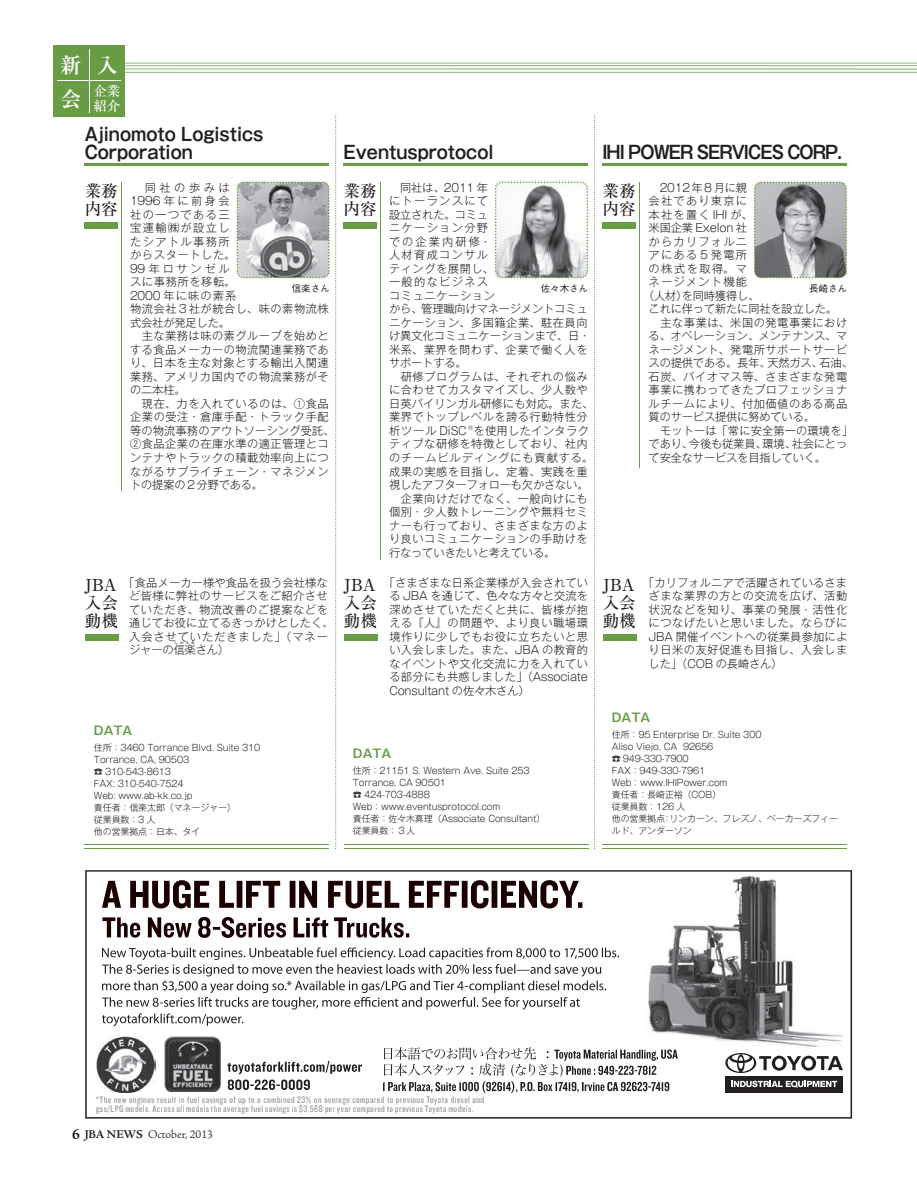
<style>
.page{position:relative;width:917px;height:1190px;background:#fff}
.page>*{position:absolute;margin:0;border:0;box-sizing:border-box;transform-origin:0 0}
.t1{font:700 21px/33.8px "Ryumin Pro";color:#fff}
.t2{font:700 18px/18px "Gothic MB101 Pro De";color:#231f20;scale:.9 1}
.t3{font:700 18px "Gothic MB101 Pro De";letter-spacing:-.06em;color:#231f20;scale:.9 1}
.t4{font:500 16.5px/18px "Ryumin Pro";color:#231f20}
.t5{font:500 13.5px/15px "Ryumin Pro";color:#fff}
.t6{font:300 12px "Adobe Jenson Pro";color:#231f20}
.t7{font:700 12px "Gothic MB101 Pro De";color:#699d45}
.t8{font:300 11.25px/13.5px "Gothic MB101 Pro";letter-spacing:.04em;color:#231f20}
.t9{font:300 11.25px "Gothic MB101 Pro";letter-spacing:-.015em;color:#231f20}
.t10{font:300 11.25px "Gothic MB101 Pro";letter-spacing:.105em;color:#231f20}
.t11{font:300 11.25px "Gothic MB101 Pro";letter-spacing:.01em;color:#231f20}
.t12{font:300 11.25px "Gothic MB101 Pro";letter-spacing:.11em;color:#231f20}
.t13{font:9.75px/9px "Knockout HTF29 Junior Liteweight";letter-spacing:.035em;color:#939598}
.t14{font:500 9.6px "Gothic BBB Pro";letter-spacing:-.015em;color:#231f20}
.t15{font:300 9px/12px "Gothic MB101 Pro";letter-spacing:-.015em;color:#231f20}
.t16{font:300 3.3px "Gothic MB101 Pro";color:#231f20;scale:1.25 1}
.s1{font-weight:700;font-size:15px}
.s2{font-weight:700}
</style>
<div class="page">
<svg style="left:85px;top:870px;width:767px;height:248px"></svg>
<svg style="left:594px;top:115px;width:1px;height:734px"></svg>
<hr style="left:121px;top:182px;width:1px;height:309px;background:#699d45">
<div style="left:85px;top:222px;width:33px;height:6px;background:#699d45"></div>
<hr style="left:85px;top:163px;width:244px;height:2px;background:#699d45">
<hr style="left:85px;top:166px;width:244px;height:1px;background:#699d45">
<div style="left:85px;top:635px;width:33px;height:6px;background:#699d45"></div>
<hr style="left:380px;top:182px;width:1px;height:377px;background:#699d45">
<div style="left:344px;top:222px;width:33px;height:6px;background:#699d45"></div>
<hr style="left:344px;top:163px;width:244px;height:2px;background:#699d45">
<hr style="left:344px;top:166px;width:244px;height:1px;background:#699d45">
<div style="left:344px;top:635px;width:33px;height:6px;background:#699d45"></div>
<hr style="left:639px;top:182px;width:1px;height:285px;background:#699d45">
<div style="left:602px;top:222px;width:34px;height:6px;background:#699d45"></div>
<hr style="left:602px;top:163px;width:245px;height:2px;background:#699d45">
<hr style="left:602px;top:166px;width:245px;height:1px;background:#699d45">
<div style="left:603px;top:635px;width:33px;height:6px;background:#699d45"></div>
<hr style="left:85px;top:844px;width:244px;height:1px;background:#699d45">
<hr style="left:85px;top:848px;width:244px;height:1px;background:#699d45">
<hr style="left:344px;top:844px;width:244px;height:1px;background:#699d45">
<hr style="left:344px;top:848px;width:244px;height:1px;background:#699d45">
<hr style="left:603px;top:844px;width:244px;height:1px;background:#699d45">
<hr style="left:603px;top:848px;width:244px;height:1px;background:#699d45">
<svg style="left:237px;top:115px;width:99px;height:734px"></svg>
<svg style="left:495px;top:181px;width:93px;height:97px"></svg>
<svg style="left:754px;top:181px;width:93px;height:97px;background:#979999"></svg>
<svg style="left:125px;top:62px;width:792px;height:11px"></svg>
<div style="left:53px;top:45px;width:72px;height:72px;background:#699d45"></div>
<hr style="left:89px;top:49px;width:1px;height:64px;background:#fff">
<hr style="left:57px;top:81px;width:64px;height:1px;background:#fff">
<h1 class="t1" style="left:60px;top:47px;width:59px">新 入会</h1>
<p class="t5" style="left:93px;top:82px;width:28px">企業紹介</p>
<h2 class="t2" style="left:85px;top:123px;width:200px">Ajinomoto Logistics<br>Corporation</h2>
<h2 class="t2" style="left:344px;top:141px;width:168px">Eventusprotocol</h2>
<h2 class="t3" style="left:602px;top:137px;width:268px">IHI POWER SERVICES CORP.</h2>
<h3 class="t4" style="left:85px;top:180px;width:34px">業務内容</h3>
<h3 class="t4" style="left:85px;top:575px;width:34px;text-align:justify">JBA入会動機</h3>
<p class="t8" style="left:389px;top:179px;width:206px">　同社は、2011 年<br>にトーランスにて<br>設立された。コミュ<br>ニケーション分野<br>での企業内研修・<br>人材育成コンサル<br>ティングを展開し、<br>一般的なビジネス<br>コミュニケーション<br>から、管理職向けマネージメントコミュニケーション、多国籍企業、駐在員向け異文化コミュニケーションまで、日・米系、業界を問わず、企業で働く人をサポートする。<br>　研修プログラムは、それぞれの悩みに合わせてカスタマイズし、少人数や日英バイリンガル研修にも対応。また、業界でトップレベルを誇る行動特性分析ツール DiSC <sup>®</sup>を使用したインタラクティブな研修を特徴としており、社内のチームビルディングにも貢献する。成果の実感を目指し、定着、実践を重視したアフターフォローも欠かさない。　企業向けだけでなく、一般向けにも個別・少人数トレーニングや無料セミナーも行っており、さまざまな方のより良いコミュニケーションの手助けを行なっていきたいと考えている。</p>
<p class="t9" style="left:649px;top:178px;width:100px">　2012年８月に親</p>
<p class="t10" style="left:649px;top:192px;width:100px">会社であり東京に</p>
<p class="t12" style="left:649px;top:205px;width:106px">本社を置く IHI が、</p>
<p class="t9" style="left:649px;top:219px;width:100px">米国企業 Exelon 社</p>
<p class="t10" style="left:649px;top:232px;width:100px">からカリフォルニ</p>
<p class="t10" style="left:649px;top:246px;width:100px">アにある５発電所</p>
<p class="t8" style="left:649px;top:260px;width:100px">の株式を取得。マ</p>
<p class="t10" style="left:649px;top:273px;width:100px">ネージメント機能</p>
<p class="t9" style="left:643px;top:286px;width:118px">（人材）を同時獲得し、</p>
<p class="t9" style="left:649px;top:300px;width:190px">これに伴って新たに同社を設立した。</p>
<p class="t8" style="left:649px;top:314px;width:200px">　主な事業は、米国の発電事業におけ</p>
<p class="t9" style="left:649px;top:327px;width:200px">る、オペレーション、メンテナンス、マ</p>
<p class="t8" style="left:649px;top:341px;width:200px">ネージメント、発電所サポートサービ</p>
<p class="t9" style="left:649px;top:354px;width:206px">スの提供である。長年、天然ガス、石油、</p>
<p class="t8" style="left:649px;top:368px;width:200px">石炭、バイオマス等、さまざまな発電</p>
<p class="t8" style="left:649px;top:382px;width:200px">事業に携わってきたプロフェッショナ</p>
<p class="t8" style="left:649px;top:395px;width:200px">ルチームにより、付加価値のある高品</p>
<p class="t9" style="left:649px;top:408px;width:168px">質のサービス提供に努めている。</p>
<p class="t11" style="left:649px;top:421px;width:206px">　モットーは「常に安全第一の環境を」</p>
<p class="t9" style="left:649px;top:435px;width:200px">であり、今後も従業員、環境、社会にとっ</p>
<p class="t9" style="left:649px;top:448px;width:179px">て安全なサービスを目指していく。</p>
<p class="t8" style="left:130px;top:179px;width:206px">　同社の歩みは<br>1996年に前身会<br>社の一つである三<br>宝運輸㈱が設立し<br>たシアトル事務所<br>からスタートした。<br>99年ロサンゼル<br>スに事務所を移転。<br>2000 年に味の素系<br>物流会社３社が統合し、味の素物流株式会社が発足した。<br>　主な業務は味の素グループを始めとする食品メーカーの物流関連業務であり、日本を主な対象とする輸出入関連業務、アメリカ国内での物流業務がその二本柱。<br>　現在、力を入れているのは、①食品企業の受注・倉庫手配・トラック手配等の物流事務のアウトソーシング受託、<br>②食品企業の在庫水準の適正管理とコンテナやトラックの積載効率向上につながるサプライチェーン・マネジメントの提案の２分野である。</p>
<h3 class="t4" style="left:344px;top:180px;width:34px">業務内容</h3>
<h3 class="t4" style="left:602px;top:180px;width:34px">業務内容</h3>
<p class="t14" style="left:292px;top:281px;width:39px">信楽さん</p>
<p class="t14" style="left:541px;top:281px;width:49px">佐々木さん</p>
<p class="t14" style="left:809px;top:281px;width:39px">長崎さん</p>
<p class="t8" style="left:129px;top:574px;width:206px;text-indent:-6px">「食品メーカー様や食品を扱う会社様など皆様に弊社のサービスをご紹介させていただき、物流改善のご提案などを通じてお役に立てるきっかけとしたく、入会させていただきました」（マネージャーの信楽さん）</p>
<p class="t16" style="left:174px;top:640px;width:18px">しがらき</p>
<h3 class="t4" style="left:344px;top:575px;width:34px;text-align:justify">JBA入会動機</h3>
<p class="t8" style="left:389px;top:574px;width:200px;text-align:justify;text-indent:-6px">「さまざまな日系企業様が入会されている JBA を通じて、色々な方々と交流を深めさせていただくと共に、皆様が抱える『人』の問題や、より良い職場環境作りに少しでもお役に立ちたいと思い入会しました。また、JBA の教育的なイベントや文化交流に力を入れている部分にも共感しました」（Associate Consultant の佐々木さん）</p>
<h3 class="t4" style="left:603px;top:575px;width:34px;text-align:justify">JBA入会動機</h3>
<p class="t8" style="left:649px;top:574px;width:200px;text-align:justify;text-indent:-6px">「カリフォルニアで活躍されているさまざまな業界の方との交流を広げ、活動状況などを知り、事業の発展・活性化につなげたいと思いました。ならびにJBA 開催イベントへの従業員参加により日米の友好促進も目指し、入会しました」（COB の長崎さん）</p>
<p class="t7" style="left:94px;top:720px;width:40px">DATA</p>
<p class="t15" style="left:94px;top:740px;width:168px">住所：3460 Torrance Blvd. Suite 310<br>Torrance, CA, 90503<br>☎ 310-543-8613<br>FAX: 310-540-7524<br>Web: www.ab-kk.co.jp<br>責任者：信楽太郎（マネージャー）<br>従業員数：3 人<br>他の営業拠点：日本、タイ</p>
<p class="t7" style="left:353px;top:743px;width:40px">DATA</p>
<p class="t15" style="left:353px;top:763px;width:194px">住所：21151 S. Western Ave. Suite 253<br>Torrance, CA 90501<br>☎ 424-703-4888<br>Web：www.eventusprotocol.com<br>責任者：佐々木真理（Associate Consultant）従業員数：３人</p>
<p class="t7" style="left:612px;top:707px;width:40px">DATA</p>
<p class="t15" style="left:612px;top:727px;width:228px">住所：95 Enterprise Dr. Suite 300<br>Aliso Viejo, CA 92656<br>☎ 949-330-7900<br>FAX：949-330-7961<br>Web：www.IHIPower.com<br>責任者：長崎正裕（COB）<br>従業員数：126 人<br>他の営業拠点：リンカーン、フレズノ、ベーカーズフィールド、アンダーソン</p>
<p class="t13" style="left:96px;top:1095px;width:390px">*The new engines result in fuel savings of up to a combined 23% on average compared to previous Toyota diesel and gas/LPG models. Acrossall models theaverage fuel savings is $3,568 per year compared topreviousToyota models.</p>
<p class="t6" style="left:72px;top:1127px;width:142px"><span class="s1">6</span> <span class="s2">JBA NEWS</span> October, 2013</p>
</div>
